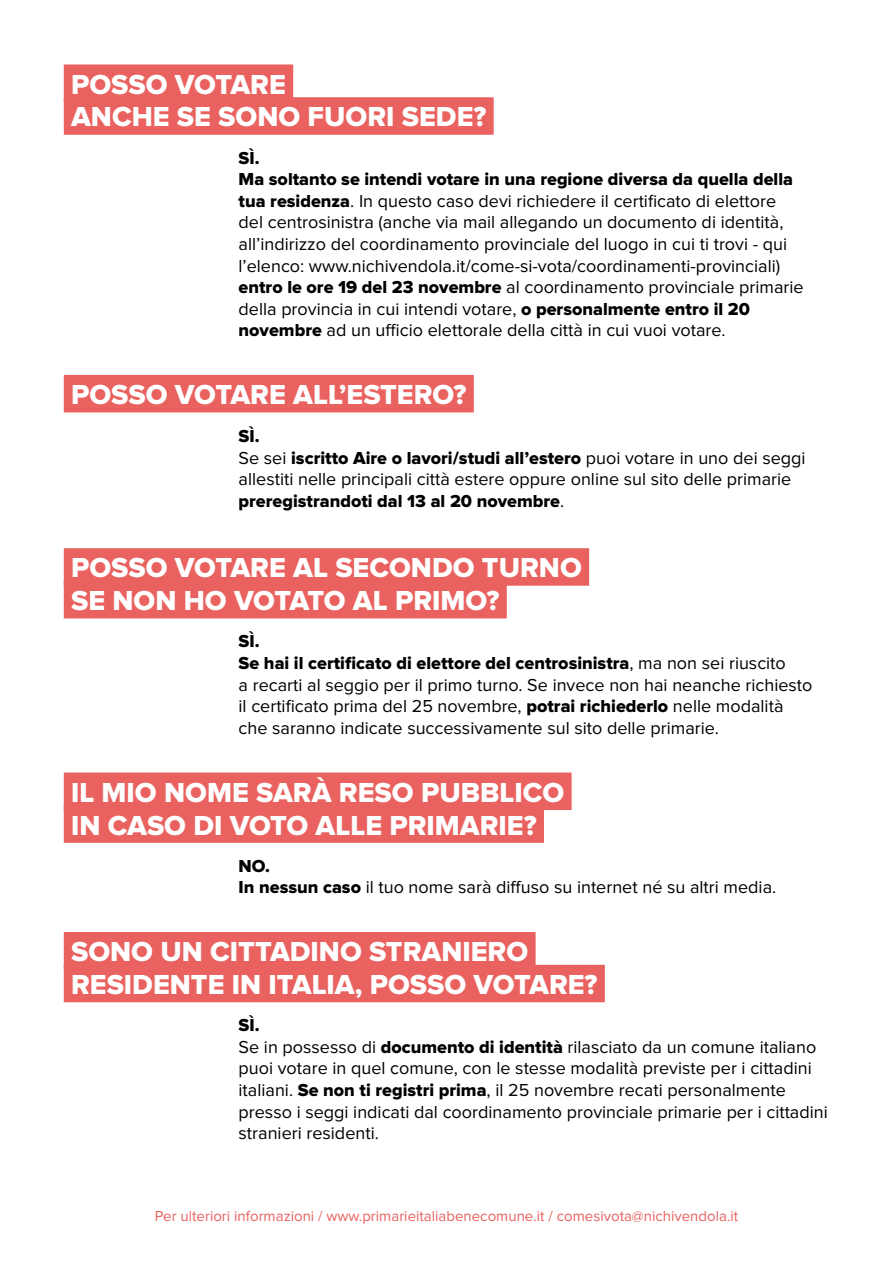
<style>
.page{position:relative;width:893px;height:1263px;background:#fff}
.page>*{position:absolute;margin:0;border:0;box-sizing:border-box;transform-origin:0 0}
.t1{font:28.5px/32.7px "Proxima Nova Extrabld";color:#fff}
.t2{font:18px/21.6px "Proxima Nova";color:#000}
.t3{font:18px/21.6px "Proxima Nova Extrabld";color:#000}
.t4{font:15px "Proxima Nova";color:#e96260}
.s1{font-family:"Proxima Nova Extrabld"}
.s2{font-family:"Proxima Nova"}
</style>
<div class="page">
<div style="left:64px;top:375px;width:410px;height:37px;background:#e96260"></div>
<div style="left:64px;top:548px;width:525px;height:38px;background:#e96260"></div>
<div style="left:64px;top:581px;width:443px;height:37px;background:#e96260"></div>
<div style="left:64px;top:772px;width:508px;height:38px;background:#e96260"></div>
<div style="left:64px;top:805px;width:480px;height:38px;background:#e96260"></div>
<div style="left:64px;top:932px;width:472px;height:37px;background:#e96260"></div>
<div style="left:64px;top:965px;width:541px;height:37px;background:#e96260"></div>
<div style="left:64px;top:64px;width:229px;height:38px;background:#e96260"></div>
<div style="left:64px;top:97px;width:430px;height:38px;background:#e96260"></div>
<h1 class="t1" style="left:71px;top:69px;width:20px">POSSO</h1>
<h1 class="t1" style="left:175px;top:69px;width:20px">VOTARE</h1>
<h1 class="t1" style="left:71px;top:102px;width:22px">ANC</h1>
<h1 class="t1" style="left:132px;top:102px;width:108px">HESE SONO</h1>
<h1 class="t1" style="left:308px;top:102px;width:55px">FUORI</h1>
<h1 class="t1" style="left:402px;top:102px;width:19px">SEDE</h1>
<h1 class="t1" style="left:473px;top:102px;width:14px">?</h1>
<p class="t3" style="left:239px;top:148px;width:556px">Sì.<br>Ma soltanto se intendi votare in una regione diversa da quella della</p>
<p class="t2" style="left:239px;top:191px;width:567px"><span class="s1">tua residenza</span>. In questo caso devi richiedere il certificato di elettore del centrosinistra (anche via mail allegando un documento di identità, all’indirizzo del coordinamento provinciale del luogo in cui ti trovi - qui l’elenco: www.nichivendola.it/come-si-vota/coordinamenti-provinciali) <span class="s1">entro le ore 19 del 23 novembre</span> al coordinamento provinciale primarie della provincia in cui intendi votare, <span class="s1">o personalmente entro il 20 novembre</span> ad un ufficio elettorale della città in cui vuoi votare.</p>
<h1 class="t1" style="left:71px;top:380px;width:20px">POSSO</h1>
<h1 class="t1" style="left:175px;top:380px;width:20px">VOTARE</h1>
<h1 class="t1" style="left:293px;top:380px;width:72px">ALL’ESTERO</h1>
<h1 class="t1" style="left:454px;top:380px;width:14px">?</h1>
<p class="t3" style="left:239px;top:426px;width:569px">Sì.<br><span class="s2">Se sei</span> iscritto Aire o lavori/studi all’estero <span class="s2">puoi votare in uno dei seggi</span></p>
<p class="t2" style="left:239px;top:469px;width:554px">allestiti nelle principali città estere oppure online sul sito delle primarie</p>
<p class="t3" style="left:239px;top:491px;width:327px">preregistrandoti dal 13 al 20 novembre<span class="s2">.</span></p>
<h1 class="t1" style="left:71px;top:553px;width:20px">POSSO</h1>
<h1 class="t1" style="left:175px;top:553px;width:20px">VOTARE</h1>
<h1 class="t1" style="left:293px;top:553px;width:63px">AL SECONDO</h1>
<h1 class="t1" style="left:482px;top:553px;width:59px">TURNO</h1>
<h1 class="t1" style="left:71px;top:586px;width:63px">SE NON</h1>
<h1 class="t1" style="left:184px;top:586px;width:70px">HO VOTATO</h1>
<h1 class="t1" style="left:353px;top:586px;width:62px">AL PRIMO</h1>
<h1 class="t1" style="left:487px;top:586px;width:14px">?</h1>
<p class="t3" style="left:239px;top:631px;width:549px">Sì.<br>Se hai il certificato di elettore del centrosinistra<span class="s2">, ma non sei riuscito</span></p>
<p class="t2" style="left:239px;top:674px;width:575px">a recarti al seggio per il primo turno. Se invece non hai neanche richiesto il certificato prima del 25 novembre, <span class="s1">potrai richiederlo</span> nelle modalità che saranno indicate successivamente sul sito delle primarie.</p>
<h1 class="t1" style="left:71px;top:777px;width:50px">IL MIO</h1>
<h1 class="t1" style="left:164px;top:777px;width:22px">NOME</h1>
<h1 class="t1" style="left:256px;top:777px;width:20px">SAR</h1>
<h1 class="t1" style="left:312px;top:777px;width:47px">À RESO</h1>
<h1 class="t1" style="left:421px;top:777px;width:58px">PUBBLICO</h1>
<h1 class="t1" style="left:71px;top:810px;width:57px">IN CASO</h1>
<h1 class="t1" style="left:193px;top:810px;width:57px">DI VOTO</h1>
<h1 class="t1" style="left:316px;top:810px;width:18px">ALLE</h1>
<h1 class="t1" style="left:389px;top:810px;width:18px">PRIMARIE</h1>
<h1 class="t1" style="left:524px;top:810px;width:14px">?</h1>
<p class="t3" style="left:239px;top:856px;width:33px">NO .</p>
<p class="t2" style="left:239px;top:877px;width:539px"><span class="s1">In nessun caso</span> il tuo nome sarà diffuso su internet né su altri media.</p>
<h1 class="t1" style="left:71px;top:937px;width:528px">sono u n cittadino straniero residente in Italia, posso votare?</h1>
<p class="t3" style="left:239px;top:1015px;width:23px">Sì.</p>
<p class="t2" style="left:239px;top:1037px;width:591px">Se in possesso di <span class="s1">documento di identità</span> rilasciato da un comune italiano puoi votare in quel comune, con le stesse modalità previste per i cittadini italiani. <span class="s1">Se non ti registri prima</span>, il 25 novembre recati personalmente presso i seggi indicati dal coordinamento provinciale primarie per i cittadini stranieri residenti.</p>
<p class="t4" style="left:155px;top:1209px;width:585px">Per ulteriori informazioni / www.primarieitaliabenecomune.it / comesivota@nichivendola.it</p>
</div>
